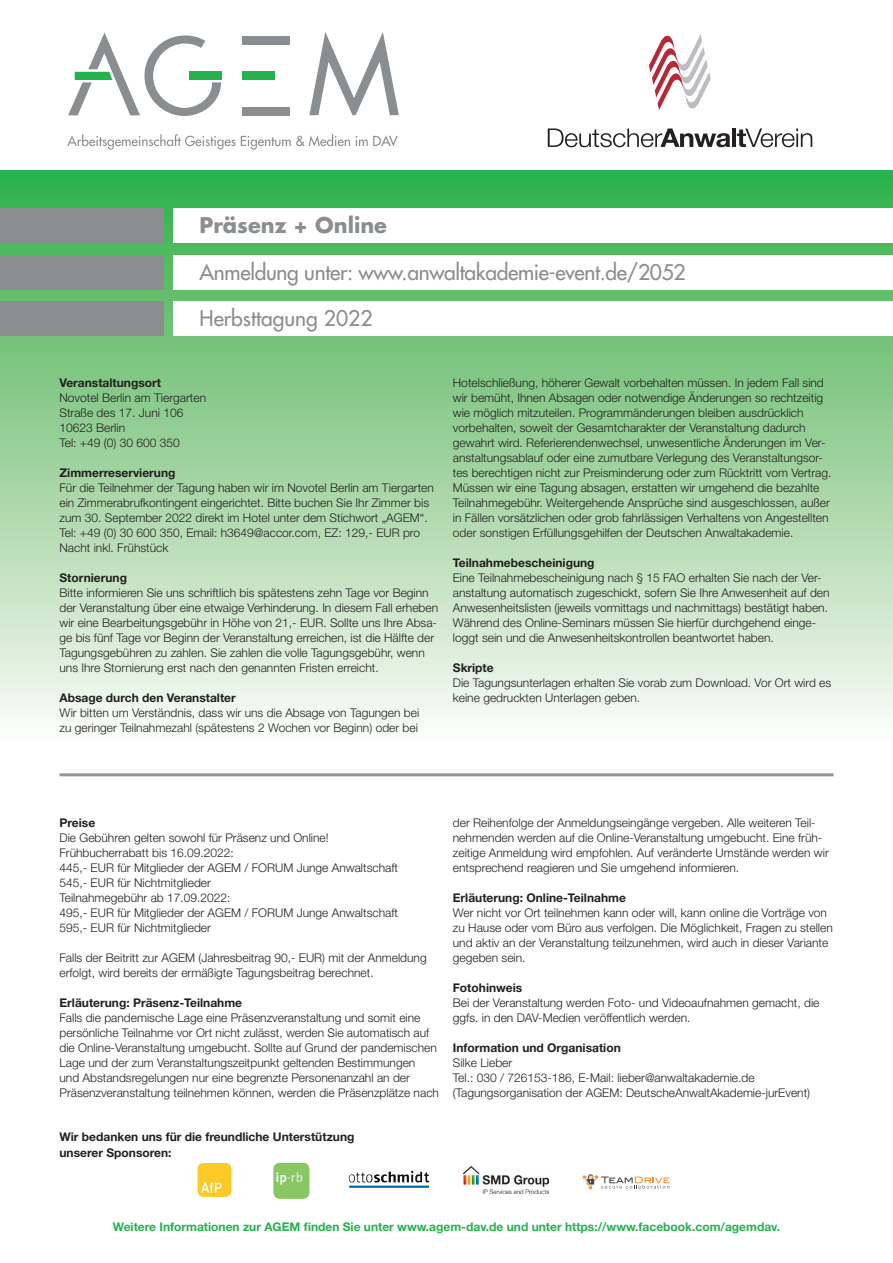
<style>
.page{position:relative;width:893px;height:1263px;background:#fff}
.page>*{position:absolute;margin:0;border:0;box-sizing:border-box;transform-origin:0 0}
.t1{font:21px/45.6px "Futura";letter-spacing:-.015em;color:#8a8e91}
.t2{font:700 21px "Futura";color:#8a8e91}
.t3{font:300 12px/15px "Helvetica Neue";color:#231f20}
.t4{font:700 12px/16.5px "Helvetica Neue";color:#231f20}
.t5{font:700 12px "Helvetica Neue";color:#23b24b}
</style>
<div class="page">
<div style="left:0;top:170px;width:893px;height:572px;background:linear-gradient(to bottom,#35ae47,#fff9f7)"></div>
<div style="left:0;top:208px;width:163px;height:34px;background:#8a8e91"></div>
<div style="left:174px;top:208px;width:719px;height:34px;background:#fff"></div>
<div style="left:174px;top:255px;width:719px;height:34px;background:#fff"></div>
<div style="left:174px;top:302px;width:719px;height:34px;background:#fff"></div>
<div style="left:0;top:255px;width:163px;height:34px;background:#8a8e91"></div>
<div style="left:0;top:302px;width:163px;height:34px;background:#8a8e91"></div>
<svg style="left:548px;top:128px;width:182px;height:19px"></svg>
<hr style="left:732px;top:128px;width:4px;height:19px;background:#231f20">
<svg style="left:737px;top:128px;width:75px;height:19px"></svg>
<svg style="left:649px;top:34px;width:62px;height:76px"></svg>
<svg style="left:67px;top:134px;width:283px;height:16px"></svg>
<svg style="left:356px;top:135px;width:42px;height:12px"></svg>
<div style="left:242px;top:107px;width:48px;height:8px;background:#8a8e91"></div>
<div style="left:242px;top:72px;width:33px;height:8px;background:#23b24b"></div>
<svg style="left:309px;top:32px;width:90px;height:83px"></svg>
<div style="left:242px;top:36px;width:48px;height:9px;background:#8a8e91"></div>
<svg style="left:68px;top:33px;width:153px;height:83px"></svg>
<div style="left:189px;top:72px;width:33px;height:8px;background:#23b24b"></div>
<hr style="left:60px;top:773px;width:773px;height:3px;background:#939598">
<svg style="left:583px;top:1174px;width:87px;height:15px"></svg>
<img style="left:273px;top:1163px;width:36px;height:36px">
<img style="left:463px;top:1167px;width:86px;height:27px">
<img style="left:198px;top:1163px;width:34px;height:34px">
<img style="left:356px;top:1171px;width:73px;height:12px">
<h1 class="t2" style="left:199px;top:210px;width:189px">Präsenz + Online</h1>
<h1 class="t1" style="left:199px;top:250px;width:488px">Anmeldung unter: www.anwaltakademie-event.de/2052<br>Herbsttagung 2022</h1>
<p class="t4" style="left:60px;top:374px;width:103px">Veranstaltungsort</p>
<p class="t3" style="left:60px;top:390px;width:148px">Novotel Berlin am Tiergarten<br>Straße des 17. Juni 106<br>10623 Berlin<br>Tel: +49 (0) 30 600 350</p>
<p class="t4" style="left:60px;top:464px;width:117px">Zimmerreservierung</p>
<p class="t3" style="left:60px;top:480px;width:376px">Für die Teilnehmer der Tagung haben wir im Novotel Berlin am Tiergarten ein Zimmerabrufkontingent eingerichtet. Bitte buchen Sie Ihr Zimmer bis zum 30. September 2022 direkt im Hotel unter dem Stichwort „AGEM“.<br>Tel: +49 (0) 30 600 350, Email: h3649@accor.com, EZ: 129,- EUR pro Nacht inkl. Frühstück</p>
<p class="t4" style="left:60px;top:569px;width:69px">Stornierung</p>
<p class="t3" style="left:60px;top:585px;width:380px">Bitte informieren Sie uns schriftlich bis spätestens zehn Tage vor Beginn der Veranstaltung über eine etwaige Verhinderung. In diesem Fall erheben wir eine Bearbeitungsgebühr in Höhe von 21,- EUR. Sollte uns Ihre Absa&shy;ge bis fünf Tage vor Beginn der Veranstaltung erreichen, ist die Hälfte der Tagungsgebühren zu zahlen. Sie zahlen die volle Tagungsgebühr, wenn uns Ihre Stornierung erst nach den genannten Fristen erreicht.</p>
<p class="t4" style="left:60px;top:689px;width:178px">Absage durch den Veranstalter</p>
<p class="t3" style="left:60px;top:705px;width:361px">Wir bitten um Verständnis, dass wir uns die Absage von Tagungen bei zu geringer Teilnahmezahl (spätestens 2 Wochen vor Beginn) oder bei</p>
<p class="t3" style="left:453px;top:375px;width:380px">Hotelschließung, höherer Gewalt vorbehalten müssen. In jedem Fall sind wir bemüht, Ihnen Absagen oder notwendige Änderungen so rechtzeitig wie möglich mitzuteilen. Programmänderungen bleiben ausdrücklich vorbehalten, soweit der Gesamtcharakter der Veranstaltung dadurch gewahrt wird. Referierendenwechsel, unwesentliche Änderungen im Ver&shy;anstaltungsablauf oder eine zumutbare Verlegung des Veranstaltungsor&shy;tes berechtigen nicht zur Preisminderung oder zum Rücktritt vom Vertrag.<br>Müssen wir eine Tagung absagen, erstatten wir umgehend die bezahlte Teilnahmegebühr. Weitergehende Ansprüche sind ausgeschlossen, außer in Fällen vorsätzlichen oder grob fahrlässigen Verhaltens von Angestellten oder sonstigen Erfüllungsgehilfen der Deutschen Anwaltakademie.</p>
<p class="t4" style="left:453px;top:554px;width:143px">Teilnahmebescheinigung</p>
<p class="t3" style="left:453px;top:570px;width:378px">Eine Teilnahmebescheinigung nach § 15 FAO erhalten Sie nach der Ver&shy;anstaltung automatisch zugeschickt, sofern Sie Ihre Anwesenheit auf den Anwesenheitslisten (jeweils vormittags und nachmittags) bestätigt haben.<br>Während des Online-Seminars müssen Sie hierfür durchgehend einge&shy;loggt sein und die Anwesenheitskontrollen beantwortet haben.</p>
<p class="t4" style="left:453px;top:659px;width:42px">Skripte</p>
<p class="t3" style="left:453px;top:675px;width:380px">Die Tagungsunterlagen erhalten Sie vorab zum Download. Vor Ort wird es keine gedruckten Unterlagen geben.</p>
<p class="t4" style="left:60px;top:814px;width:37px">Preise</p>
<p class="t3" style="left:60px;top:830px;width:340px">Die Gebühren gelten sowohl für Präsenz und Online!<br>Frühbucherrabatt bis 16.09.2022:<br>445,- EUR für Mitglieder der AGEM / FORUM Junge Anwaltschaft 545,- EUR für Nichtmitglieder<br>Teilnahmegebühr ab 17.09.2022:<br>495,- EUR für Mitglieder der AGEM / FORUM Junge Anwaltschaft 595,- EUR für Nichtmitglieder</p>
<p class="t3" style="left:60px;top:950px;width:369px">Falls der Beitritt zur AGEM (Jahresbeitrag 90,- EUR) mit der Anmeldung erfolgt, wird bereits der ermäßigte Tagungsbeitrag berechnet.</p>
<p class="t4" style="left:60px;top:994px;width:184px">Erläuterung: Präsenz-Teilnahme</p>
<p class="t3" style="left:60px;top:1010px;width:381px">Falls die pandemische Lage eine Präsenzveranstaltung und somit eine persönliche Teilnahme vor Ort nicht zulässt, werden Sie automatisch auf die Online-Veranstaltung umgebucht. Sollte auf Grund der pandemischen Lage und der zum Veranstaltungszeitpunkt geltenden Bestimmungen<br>und Abstandsregelungen nur eine begrenzte Personenanzahl an der Präsenzveranstaltung teilnehmen können, werden die Präsenzplätze nach</p>
<p class="t4" style="left:60px;top:1128px;width:296px">Wir bedanken uns für die freundliche Unterstützung unserer Sponsoren:</p>
<p class="t3" style="left:453px;top:815px;width:377px">der Reihenfolge der Anmeldungseingänge vergeben. Alle weiteren Teil&shy;nehmenden werden auf die Online-Veranstaltung umgebucht. Eine früh&shy;zeitige Anmeldung wird empfohlen. Auf veränderte Umstände werden wir entsprechend reagieren und Sie umgehend informieren.</p>
<p class="t4" style="left:453px;top:889px;width:175px">Erläuterung: Online-Teilnahme</p>
<p class="t3" style="left:453px;top:905px;width:381px">Wer nicht vor Ort teilnehmen kann oder will, kann online die Vorträge von zu Hause oder vom Büro aus verfolgen. Die Möglichkeit, Fragen zu stellen und aktiv an der Veranstaltung teilzunehmen, wird auch in dieser Variante gegeben sein.</p>
<p class="t4" style="left:453px;top:979px;width:71px">Fotohinweis</p>
<p class="t3" style="left:453px;top:995px;width:368px">Bei der Veranstaltung werden Foto- und Videoaufnahmen gemacht, die ggfs. in den DAV-Medien veröffentlich werden.</p>
<p class="t4" style="left:453px;top:1039px;width:169px">Information und Organisation</p>
<p class="t3" style="left:453px;top:1055px;width:359px">Silke Lieber<br>Tel.: 030 / 726153-186, E-Mail: lieber@anwaltakademie.de (Tagungsorganisation der AGEM: DeutscheAnwaltAkademie-jurEvent)</p>
<p class="t5" style="left:113px;top:1219px;width:669px">Weitere Informationen zur AGEM finden Sie unter www.agem-dav.de und unter https://www.facebook.com/agemdav.</p>
</div>
